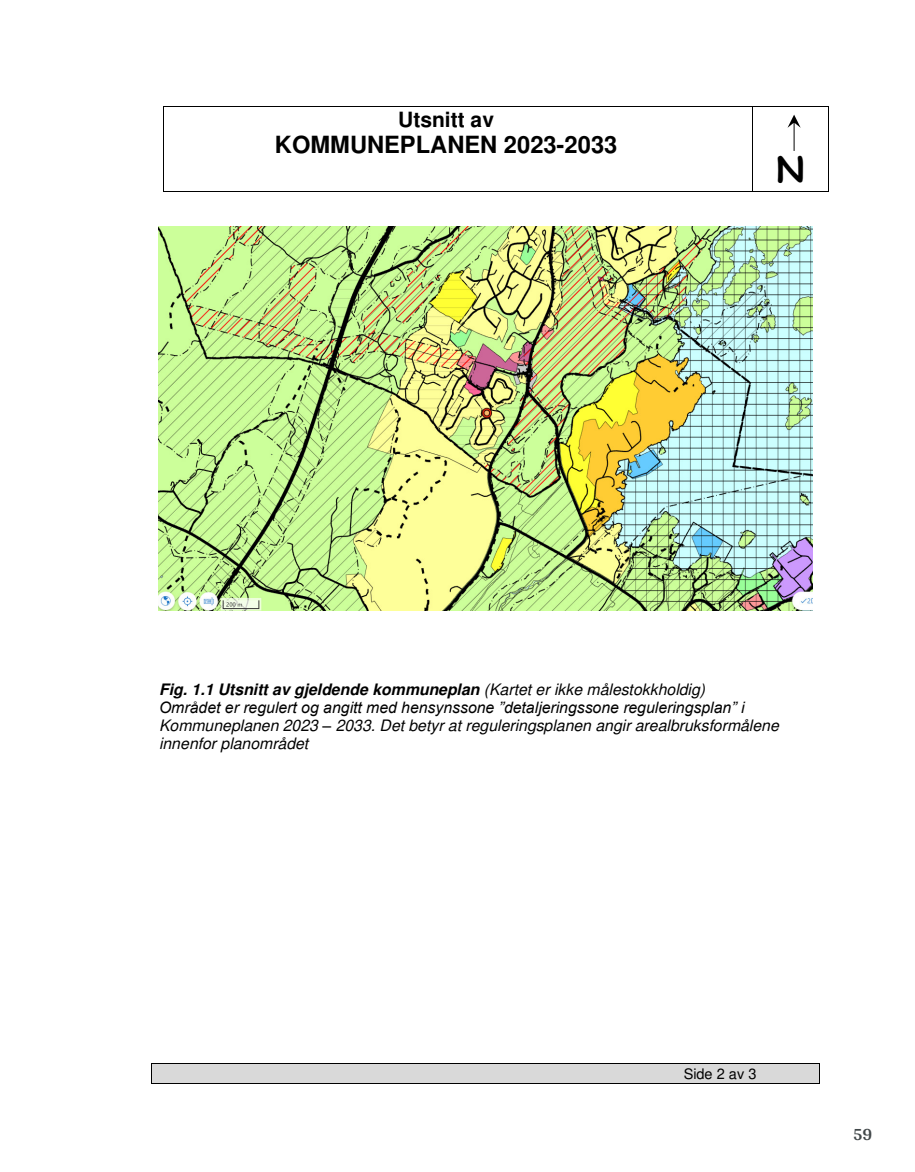
<style>
.page{position:relative;width:915px;height:1172px;background:#fff}
.page>*{position:absolute;margin:0;border:0;box-sizing:border-box;transform-origin:0 0}
.t1{font:700 23.7px "Arial";color:#000}
.t2{font:700 21px "Arial";color:#000}
.t3{font:700 18px "Arya";color:#414749}
.t4{font:italic 15.75px/18.1px "Arial";color:#000}
.t5{font:14.55px "Arial";color:#000}
.s1{font-weight:700}
</style>
<div class="page">
<div style="left:152px;top:1064px;width:667px;height:19px;background:#d9d9d9"></div>
<hr style="left:152px;top:1063px;width:667px;height:1px;background:#000">
<hr style="left:152px;top:1083px;width:667px;height:1px;background:#000">
<svg style="left:151px;top:1063px;width:1px;height:21px"></svg>
<svg style="left:819px;top:1063px;width:1px;height:21px"></svg>
<hr style="left:164px;top:106px;width:587px;height:1px;background:#000">
<hr style="left:752px;top:106px;width:76px;height:1px;background:#000">
<hr style="left:163px;top:107px;width:1px;height:84px;background:#000">
<hr style="left:164px;top:191px;width:587px;height:1px;background:#000">
<hr style="left:751px;top:107px;width:1px;height:84px;background:#000">
<hr style="left:752px;top:191px;width:76px;height:1px;background:#000">
<hr style="left:828px;top:107px;width:1px;height:84px;background:#000">
<img style="left:159px;top:227px;width:652px;height:383px">
<svg style="left:787px;top:115px;width:14px;height:36px"></svg>
<h2 class="t2" style="left:398px;top:111px;width:97px">Utsnitt av</h2>
<h1 class="t1" style="left:275px;top:135px;width:343px">KOMMUNEPLANEN 2023-2033</h1>
<p class="t4" style="left:159px;top:681px;width:621px"><span class="s1">Fig. 1.1 Utsnitt av gjeldende kommuneplan</span> (Kartet er ikke målestokkholdig)<br>Området er regulert og angitt med hensynssone ”detaljeringssone reguleringsplan” i Kommuneplanen 2023 – 2033. Det betyr at reguleringsplanen angir arealbruksformålene innenfor planområdet</p>
<p class="t5" style="left:683px;top:1068px;width:74px">Side 2 av 3</p>
<p class="t3" style="left:852px;top:1123px;width:21px">59</p>
</div>
